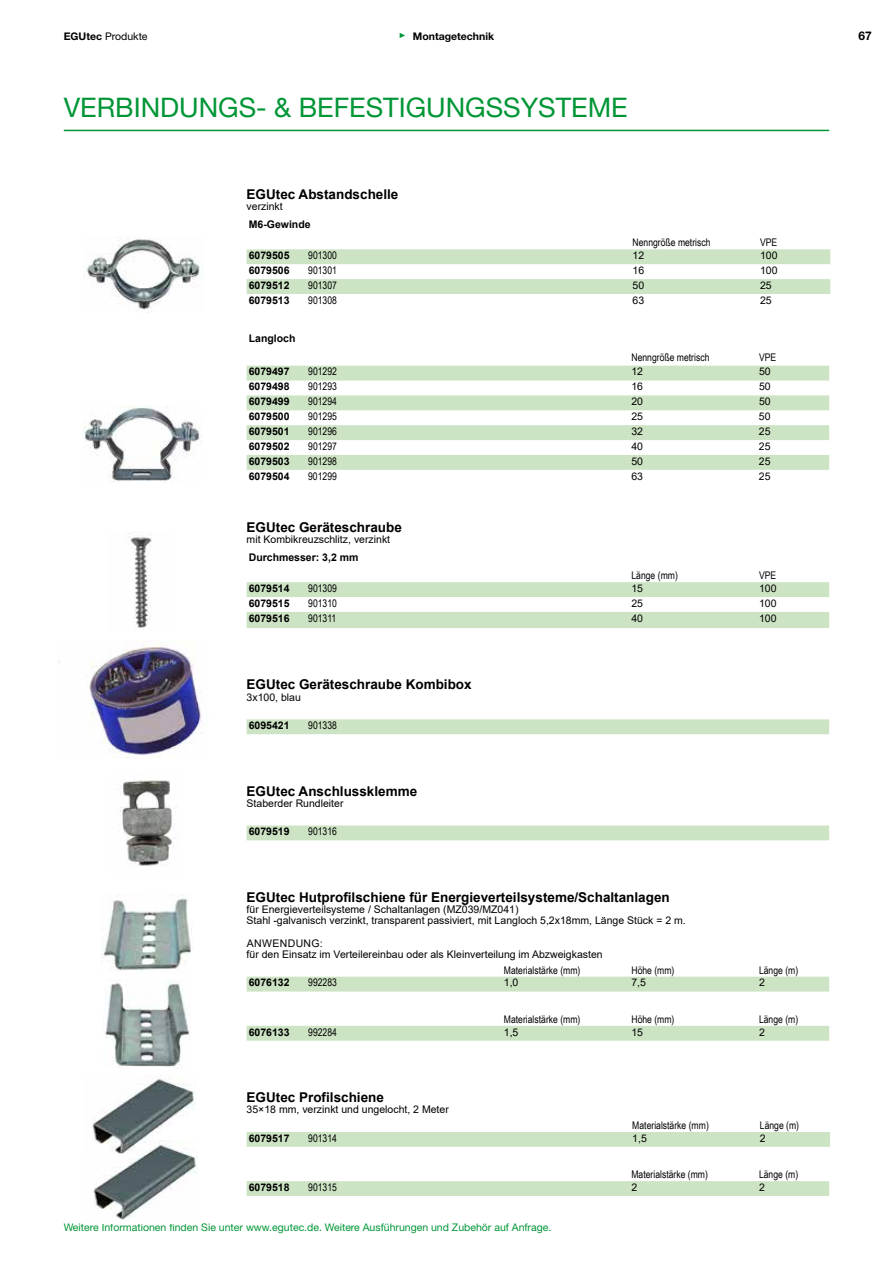
<style>
.page{position:relative;width:893px;height:1263px;background:#fff}
.page>*{position:absolute;margin:0;border:0;box-sizing:border-box;transform-origin:0 0}
.t1{font:27px "Helvetica Neue LT Std";color:#009636}
.t2{font:700 13.5px "Arial";color:#000}
.t3{font:700 12px "Helvetica Neue LT Std";color:#000}
.t4{font:10.5px/11.2px "Arial";color:#000}
.t5{font:10.5px "Arial Narrow";color:#000}
.t6{font:700 10.5px "Arial";color:#000}
.t7{font:10.5px "Helvetica Neue LT Std";color:#009636}
.t8{font:700 10.5px "Helvetica Neue LT Std";color:#000}
.t9{font:10.5px "Helvetica Neue LT Std";color:#000}
.s1{font-weight:700}
.s2{font-family:"Arial";font-size:7.5px;color:#009636}
</style>
<div class="page">
<hr style="left:64px;top:130px;width:765px;height:1px;background:#009636">
<svg style="left:247px;top:249px;width:583px;height:45px"></svg>
<svg style="left:247px;top:366px;width:582px;height:104px;fill:#cde4c4"></svg>
<svg style="left:247px;top:582px;width:582px;height:46px"></svg>
<div style="left:247px;top:719px;width:582px;height:15px;background:#cde4c4"></div>
<div style="left:247px;top:825px;width:582px;height:15px;background:#cde4c4"></div>
<div style="left:247px;top:977px;width:582px;height:14px;background:#cde4c4"></div>
<div style="left:247px;top:1026px;width:582px;height:15px;background:#cde4c4"></div>
<div style="left:247px;top:1132px;width:583px;height:15px;background:#cde4c4"></div>
<div style="left:247px;top:1181px;width:582px;height:15px;background:#cde4c4"></div>
<img style="left:84px;top:237px;width:119px;height:75px">
<img style="left:83px;top:406px;width:119px;height:77px">
<img style="left:129px;top:532px;width:23px;height:97px">
<img style="left:89px;top:640px;width:113px;height:119px">
<img style="left:118px;top:780px;width:57px;height:86px">
<img style="left:101px;top:895px;width:91px;height:76px">
<img style="left:105px;top:979px;width:85px;height:90px">
<img style="left:93px;top:1153px;width:105px;height:67px">
<img style="left:92px;top:1075px;width:103px;height:78px">
<p class="t9" style="left:64px;top:30px;width:85px"><span class="s1">EGUtec</span> Produkte</p>
<p class="t3" style="left:858px;top:28px;width:15px">67</p>
<p class="t8" style="left:399px;top:29px;width:97px"><span class="s2">►</span> Montagetechnik</p>
<h1 class="t1" style="left:64px;top:92px;width:565px">VERBINDUNGS- &amp; BEFESTIGUNGSSYSTEME</h1>
<p class="t2" style="left:247px;top:185px;width:153px">EGUtec Abstandschelle</p>
<p class="t4" style="left:247px;top:201px;width:38px">verzinkt</p>
<p class="t6" style="left:249px;top:217px;width:63px">M6-Gewinde</p>
<p class="t5" style="left:632px;top:235px;width:79px">Nenngröße metrisch</p>
<p class="t5" style="left:760px;top:235px;width:19px">VPE</p>
<p class="t6" style="left:249px;top:248px;width:42px">6079505</p>
<p class="t5" style="left:308px;top:248px;width:30px">901300</p>
<p class="t4" style="left:632px;top:250px;width:13px">12</p>
<p class="t4" style="left:760px;top:250px;width:19px">100</p>
<p class="t6" style="left:249px;top:263px;width:42px">6079506</p>
<p class="t5" style="left:308px;top:263px;width:30px">901301</p>
<p class="t4" style="left:632px;top:265px;width:13px">16</p>
<p class="t4" style="left:760px;top:265px;width:19px">100</p>
<p class="t6" style="left:249px;top:278px;width:42px">6079512</p>
<p class="t5" style="left:308px;top:277px;width:30px">901307</p>
<p class="t4" style="left:632px;top:279px;width:13px">50</p>
<p class="t4" style="left:760px;top:279px;width:13px">25</p>
<p class="t6" style="left:249px;top:293px;width:42px">6079513</p>
<p class="t5" style="left:308px;top:292px;width:30px">901308</p>
<p class="t4" style="left:632px;top:294px;width:13px">63</p>
<p class="t4" style="left:760px;top:294px;width:13px">25</p>
<p class="t6" style="left:249px;top:331px;width:48px">Langloch</p>
<p class="t5" style="left:631px;top:349px;width:79px">Nenngröße metrisch</p>
<p class="t5" style="left:759px;top:349px;width:19px">VPE</p>
<p class="t6" style="left:249px;top:364px;width:42px">6079497</p>
<p class="t5" style="left:308px;top:364px;width:30px">901292</p>
<p class="t4" style="left:631px;top:366px;width:13px">12</p>
<p class="t4" style="left:759px;top:366px;width:13px">50</p>
<p class="t6" style="left:249px;top:379px;width:42px">6079498</p>
<p class="t5" style="left:308px;top:379px;width:30px">901293</p>
<p class="t4" style="left:631px;top:381px;width:13px">16</p>
<p class="t4" style="left:759px;top:381px;width:13px">50</p>
<p class="t6" style="left:249px;top:394px;width:42px">6079499</p>
<p class="t5" style="left:308px;top:394px;width:30px">901294</p>
<p class="t4" style="left:631px;top:396px;width:13px">20</p>
<p class="t4" style="left:759px;top:396px;width:13px">50</p>
<p class="t6" style="left:249px;top:409px;width:42px">6079500</p>
<p class="t5" style="left:308px;top:409px;width:30px">901295</p>
<p class="t4" style="left:631px;top:411px;width:13px">25</p>
<p class="t4" style="left:759px;top:411px;width:13px">50</p>
<p class="t6" style="left:249px;top:424px;width:42px">6079501</p>
<p class="t5" style="left:308px;top:423px;width:30px">901296</p>
<p class="t4" style="left:631px;top:426px;width:13px">32</p>
<p class="t4" style="left:759px;top:426px;width:13px">25</p>
<p class="t6" style="left:249px;top:439px;width:42px">6079502</p>
<p class="t5" style="left:308px;top:438px;width:30px">901297</p>
<p class="t4" style="left:631px;top:440px;width:13px">40</p>
<p class="t4" style="left:759px;top:440px;width:13px">25</p>
<p class="t6" style="left:249px;top:454px;width:42px">6079503</p>
<p class="t5" style="left:308px;top:453px;width:30px">901298</p>
<p class="t4" style="left:631px;top:455px;width:13px">50</p>
<p class="t4" style="left:759px;top:455px;width:13px">25</p>
<p class="t6" style="left:249px;top:468px;width:42px">6079504</p>
<p class="t5" style="left:308px;top:468px;width:30px">901299</p>
<p class="t4" style="left:631px;top:470px;width:13px">63</p>
<p class="t4" style="left:759px;top:470px;width:13px">25</p>
<p class="t2" style="left:247px;top:517px;width:157px">EGUtec Geräteschraube</p>
<p class="t4" style="left:247px;top:534px;width:145px">mit Kombikreuzschlitz, verzinkt</p>
<p class="t6" style="left:249px;top:550px;width:111px">Durchmesser: 3,2 mm</p>
<p class="t5" style="left:631px;top:568px;width:48px">Länge (mm)</p>
<p class="t5" style="left:759px;top:568px;width:19px">VPE</p>
<p class="t6" style="left:249px;top:581px;width:42px">6079514</p>
<p class="t5" style="left:308px;top:580px;width:30px">901309</p>
<p class="t4" style="left:631px;top:582px;width:13px">15</p>
<p class="t4" style="left:759px;top:582px;width:19px">100</p>
<p class="t6" style="left:249px;top:596px;width:42px">6079515</p>
<p class="t5" style="left:308px;top:595px;width:30px">901310</p>
<p class="t4" style="left:631px;top:597px;width:13px">25</p>
<p class="t4" style="left:759px;top:597px;width:19px">100</p>
<p class="t6" style="left:249px;top:611px;width:42px">6079516</p>
<p class="t5" style="left:308px;top:610px;width:30px">901311</p>
<p class="t4" style="left:631px;top:612px;width:13px">40</p>
<p class="t4" style="left:759px;top:612px;width:19px">100</p>
<p class="t2" style="left:247px;top:675px;width:227px">EGUtec Geräteschraube Kombibox</p>
<p class="t4" style="left:247px;top:691px;width:56px">3x100, blau</p>
<p class="t6" style="left:249px;top:718px;width:42px">6095421</p>
<p class="t5" style="left:308px;top:718px;width:30px">901338</p>
<p class="t2" style="left:247px;top:781px;width:172px">EGUtec Anschlussklemme</p>
<p class="t4" style="left:247px;top:797px;width:98px">Staberder Rundleiter</p>
<p class="t6" style="left:249px;top:824px;width:42px">6079519</p>
<p class="t5" style="left:308px;top:824px;width:30px">901316</p>
<p class="t2" style="left:247px;top:887px;width:425px">EGUtec Hutprofilschiene für Energieverteilsysteme/Schaltanlagen</p>
<p class="t4" style="left:247px;top:903px;width:441px">für Energieverteilsysteme / Schaltanlagen (MZ039/MZ041)<br>Stahl -galvanisch verzinkt, transparent passiviert, mit Langloch 5,2x18mm, Länge Stück = 2 m.</p>
<p class="t4" style="left:247px;top:937px;width:358px">ANWENDUNG:<br>für den Einsatz im Verteilereinbau oder als Kleinverteilung im Abzweigkasten</p>
<p class="t5" style="left:504px;top:962px;width:78px">Materialstärke (mm)</p>
<p class="t5" style="left:631px;top:962px;width:45px">Höhe (mm)</p>
<p class="t5" style="left:759px;top:962px;width:41px">Länge (m)</p>
<p class="t6" style="left:249px;top:975px;width:42px">6076132</p>
<p class="t5" style="left:308px;top:975px;width:30px">992283</p>
<p class="t4" style="left:504px;top:977px;width:16px">1,0</p>
<p class="t4" style="left:631px;top:977px;width:16px">7,5</p>
<p class="t4" style="left:759px;top:977px;width:7px">2</p>
<p class="t5" style="left:504px;top:1011px;width:78px">Materialstärke (mm)</p>
<p class="t5" style="left:631px;top:1011px;width:45px">Höhe (mm)</p>
<p class="t5" style="left:759px;top:1011px;width:41px">Länge (m)</p>
<p class="t6" style="left:249px;top:1024px;width:42px">6076133</p>
<p class="t5" style="left:308px;top:1024px;width:30px">992284</p>
<p class="t4" style="left:504px;top:1026px;width:16px">1,5</p>
<p class="t4" style="left:631px;top:1026px;width:13px">15</p>
<p class="t4" style="left:759px;top:1026px;width:7px">2</p>
<p class="t2" style="left:247px;top:1088px;width:139px">EGUtec Profilschiene</p>
<p class="t4" style="left:247px;top:1104px;width:204px">35×18 mm, verzinkt und ungelocht, 2 Meter</p>
<p class="t5" style="left:632px;top:1117px;width:78px">Materialstärke (mm)</p>
<p class="t5" style="left:760px;top:1117px;width:41px">Länge (m)</p>
<p class="t6" style="left:249px;top:1131px;width:42px">6079517</p>
<p class="t5" style="left:308px;top:1130px;width:30px">901314</p>
<p class="t4" style="left:632px;top:1132px;width:16px">1,5</p>
<p class="t4" style="left:760px;top:1132px;width:7px">2</p>
<p class="t5" style="left:631px;top:1167px;width:78px">Materialstärke (mm)</p>
<p class="t5" style="left:759px;top:1167px;width:41px">Länge (m)</p>
<p class="t6" style="left:249px;top:1180px;width:42px">6079518</p>
<p class="t5" style="left:308px;top:1179px;width:30px">901315</p>
<p class="t4" style="left:631px;top:1181px;width:7px">2</p>
<p class="t4" style="left:759px;top:1181px;width:7px">2</p>
<p class="t7" style="left:64px;top:1221px;width:489px">Weitere Informationen finden Sie unter www.egutec.de. Weitere Ausführungen und Zubehör auf Anfrage.</p>
</div>
